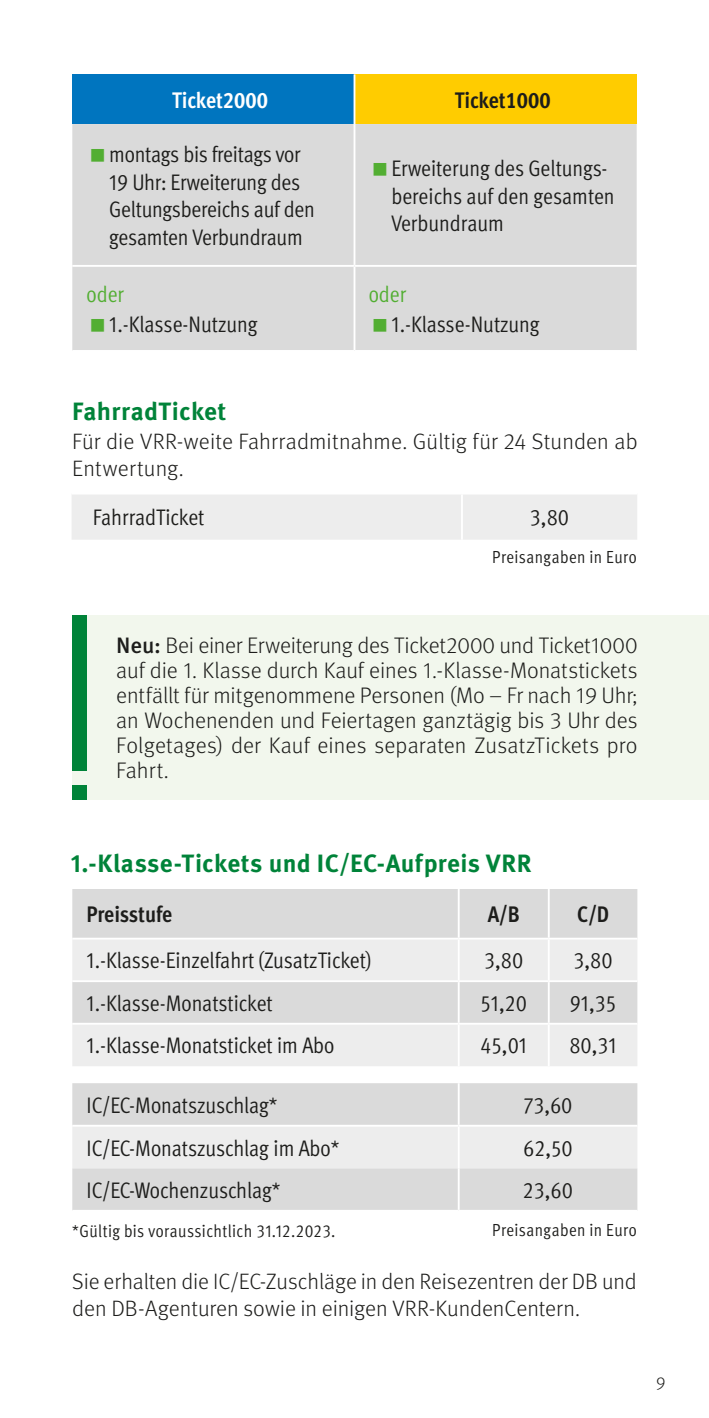
<style>
.page{position:relative;width:709px;height:1418px;background:#fff}
.page>*{position:absolute;margin:0;border:0;box-sizing:border-box;transform-origin:0 0}
.Subheadline{font:700 25px "Meta Pro";letter-spacing:.015em;color:#008339}
.Tabelle{font:22.5px/27.5px "Meta Pro Cond Norm";letter-spacing:-.005em;color:#1d1d1b}
.Copy{font:300 22.5px/25px "Meta Pro";letter-spacing:.005em;color:#1d1d1b;text-align:justify}
.Tabelle-2{font:700 condensed 22.5px "Meta Pro";letter-spacing:-.01em;color:#1d1d1b}
.Tabelle_Preise{font:22.5px "Meta Pro Cond Norm";letter-spacing:-.005em;color:#1d1d1b}
.Tabelle_negativ{font:700 condensed 22.5px "Meta Pro";color:#fff}
.Tabelle_negativ-2{font:700 condensed 22.5px "Meta Pro";color:#1d1d1b}
.Tabelle-3{font:22.5px "Meta Pro Cond Norm";color:#52ae32}
.Copy-2{font:300 22.25px/27.5px "Meta Pro";color:#1d1d1b}
.Marginalien_BU{font:condensed 17.5px "Meta Pro";letter-spacing:.02em;color:#1d1d1b}
.t1{font:300 17.5px "Meta Pro";color:#1d1d1b}
.s1{font-weight:500;font-size:22.25px}
</style>
<div class="page">
<div style="left:72px;top:889px;width:565px;height:48px;background:#dadada"></div>
<svg style="left:72px;top:940px;width:565px;height:126px;background:#e6e6e6"></svg>
<hr style="left:458px;top:889px;width:1px;height:48px;background:#fff">
<hr style="left:548px;top:889px;width:1px;height:48px;background:#fff">
<hr style="left:458px;top:939px;width:1px;height:41px;background:#fff">
<hr style="left:548px;top:939px;width:1px;height:41px;background:#fff">
<hr style="left:72px;top:980px;width:387px;height:2px;background:#fff">
<hr style="left:459px;top:980px;width:90px;height:2px;background:#fff">
<hr style="left:458px;top:982px;width:1px;height:40px;background:#fff">
<hr style="left:549px;top:980px;width:88px;height:2px;background:#fff">
<hr style="left:548px;top:982px;width:1px;height:40px;background:#fff">
<hr style="left:72px;top:1022px;width:387px;height:2px;background:#fff">
<hr style="left:459px;top:1022px;width:90px;height:2px;background:#fff">
<hr style="left:458px;top:1024px;width:1px;height:42px;background:#fff">
<hr style="left:549px;top:1022px;width:88px;height:2px;background:#fff">
<hr style="left:548px;top:1024px;width:1px;height:42px;background:#fff">
<div style="left:72px;top:1083px;width:565px;height:126px;background:#dadada"></div>
<div style="left:72px;top:1126px;width:565px;height:42px;background:#ededed"></div>
<hr style="left:458px;top:1083px;width:1px;height:41px;background:#fff">
<hr style="left:72px;top:1124px;width:387px;height:2px;background:#fff">
<hr style="left:459px;top:1124px;width:178px;height:2px;background:#fff">
<hr style="left:458px;top:1126px;width:1px;height:42px;background:#fff">
<hr style="left:458px;top:1168px;width:1px;height:41px;background:#fff">
<div style="left:72px;top:74px;width:282px;height:50px;background:#0075bf"></div>
<div style="left:354px;top:74px;width:282px;height:50px;background:#fc0"></div>
<div style="left:72px;top:124px;width:564px;height:226px;background:#dadada"></div>
<hr style="left:353px;top:74px;width:2px;height:50px;background:#fff">
<hr style="left:353px;top:124px;width:2px;height:141px;background:#fff">
<hr style="left:72px;top:265px;width:282px;height:2px;background:#fff">
<hr style="left:354px;top:265px;width:282px;height:2px;background:#fff">
<hr style="left:353px;top:267px;width:2px;height:83px;background:#fff">
<div style="left:72px;top:495px;width:565px;height:44px;background:#ededed"></div>
<hr style="left:461px;top:494px;width:2px;height:45px;background:#fff">
<div style="left:72px;top:615px;width:637px;height:184px;background:#f2f7ed"></div>
<div style="left:72px;top:615px;width:14px;height:156px;background:#008339"></div>
<div style="left:72px;top:785px;width:14px;height:14px;background:#008339"></div>
<p class="Tabelle_negativ" style="left:172px;top:83px;width:97px">Ticket2000</p>
<p class="Tabelle_negativ-2" style="left:454px;top:83px;width:97px">Ticket1000</p>
<p class="Tabelle" style="left:109px;top:139px;width:207px">montags bis freitags vor<br>19 Uhr: Erweiterung des<br>Geltungsbereichs auf den gesamten Verbundraum</p>
<p class="Tabelle" style="left:391px;top:154px;width:225px">Erweiterung des Geltungs&shy;bereichs auf den gesamten<br>Verbundraum</p>
<p class="Tabelle-3" style="left:86px;top:278px;width:39px">oder</p>
<p class="Tabelle" style="left:109px;top:309px;width:150px">1.-Klasse-Nutzung</p>
<p class="Subheadline" style="left:72px;top:391px;width:156px">FahrradTicket</p>
<p class="Tabelle-3" style="left:369px;top:278px;width:39px">oder</p>
<p class="Tabelle" style="left:391px;top:309px;width:150px">1.-Klasse-Nutzung</p>
<p class="Copy-2" style="left:72px;top:426px;width:567px">Für die VRR-weite Fahrradmitnahme. Gültig für 24 Stunden ab<br>Entwertung.</p>
<p class="Tabelle_Preise" style="left:93px;top:501px;width:113px">FahrradTicket</p>
<p class="Tabelle" style="left:530px;top:502px;width:41px">3,80</p>
<p class="Marginalien_BU" style="left:492px;top:544px;width:146px">Preisangaben in Euro</p>
<p class="Copy" style="left:116px;top:632px;width:523px"><span class="s1">Neu:</span> Bei einer Erweiterung des Ticket2000 und Ticket1000 auf die 1. Klasse durch Kauf eines 1.-Klasse-Monatstickets entfällt für mitgenommene Personen (Mo – Fr nach 19 Uhr; an Wochenenden und Feiertagen ganztägig bis 3 Uhr des Folgetages) der Kauf eines separaten ZusatzTickets pro Fahrt.</p>
<p class="Subheadline" style="left:71px;top:843px;width:462px">1.-Klasse-Tickets und IC/EC-Aufpreis VRR</p>
<p class="Tabelle-2" style="left:86px;top:897px;width:87px">Preisstufe</p>
<p class="Tabelle-2" style="left:488px;top:897px;width:33px">A/B</p>
<p class="Tabelle-2" style="left:577px;top:897px;width:33px">C/D</p>
<p class="Tabelle" style="left:86px;top:945px;width:286px">1.-Klasse-Einzelfahrt (ZusatzTicket)</p>
<p class="Tabelle" style="left:484px;top:945px;width:41px">3,80</p>
<p class="Tabelle" style="left:573px;top:945px;width:41px">3,80</p>
<p class="Tabelle" style="left:86px;top:987px;width:188px">1.-Klasse-Monatsticket</p>
<p class="Tabelle" style="left:480px;top:987px;width:48px">51,20</p>
<p class="Tabelle" style="left:570px;top:987px;width:48px">91,35</p>
<p class="Tabelle" style="left:86px;top:1030px;width:249px">1.-Klasse-Monatsticket im Abo</p>
<p class="Tabelle" style="left:480px;top:1030px;width:48px">45,01</p>
<p class="Tabelle" style="left:569px;top:1030px;width:49px">80,31</p>
<p class="Tabelle" style="left:86px;top:1089px;width:192px">IC/EC-Monatszuschlag*</p>
<p class="Tabelle" style="left:523px;top:1089px;width:50px">73,60</p>
<p class="Tabelle" style="left:86px;top:1132px;width:254px">IC/EC-Monatszuschlag im Abo*</p>
<p class="Tabelle" style="left:523px;top:1132px;width:51px">62,50</p>
<p class="Tabelle" style="left:86px;top:1174px;width:195px">IC/EC-Wochenzuschlag*</p>
<p class="Tabelle" style="left:523px;top:1174px;width:52px">23,60</p>
<p class="Marginalien_BU" style="left:492px;top:1217px;width:146px">Preisangaben in Euro</p>
<p class="Marginalien_BU" style="left:72px;top:1217px;width:264px">*Gültig bis voraussichtlich 31.12.2023.</p>
<p class="Copy-2" style="left:72px;top:1265px;width:566px">Sie erhalten die IC/EC-Zuschläge in den Reisezentren der DB und den DB-Agenturen sowie in einigen VRR-KundenCentern.</p>
<p class="t1" style="left:656px;top:1370px;width:11px">9</p>
</div>
